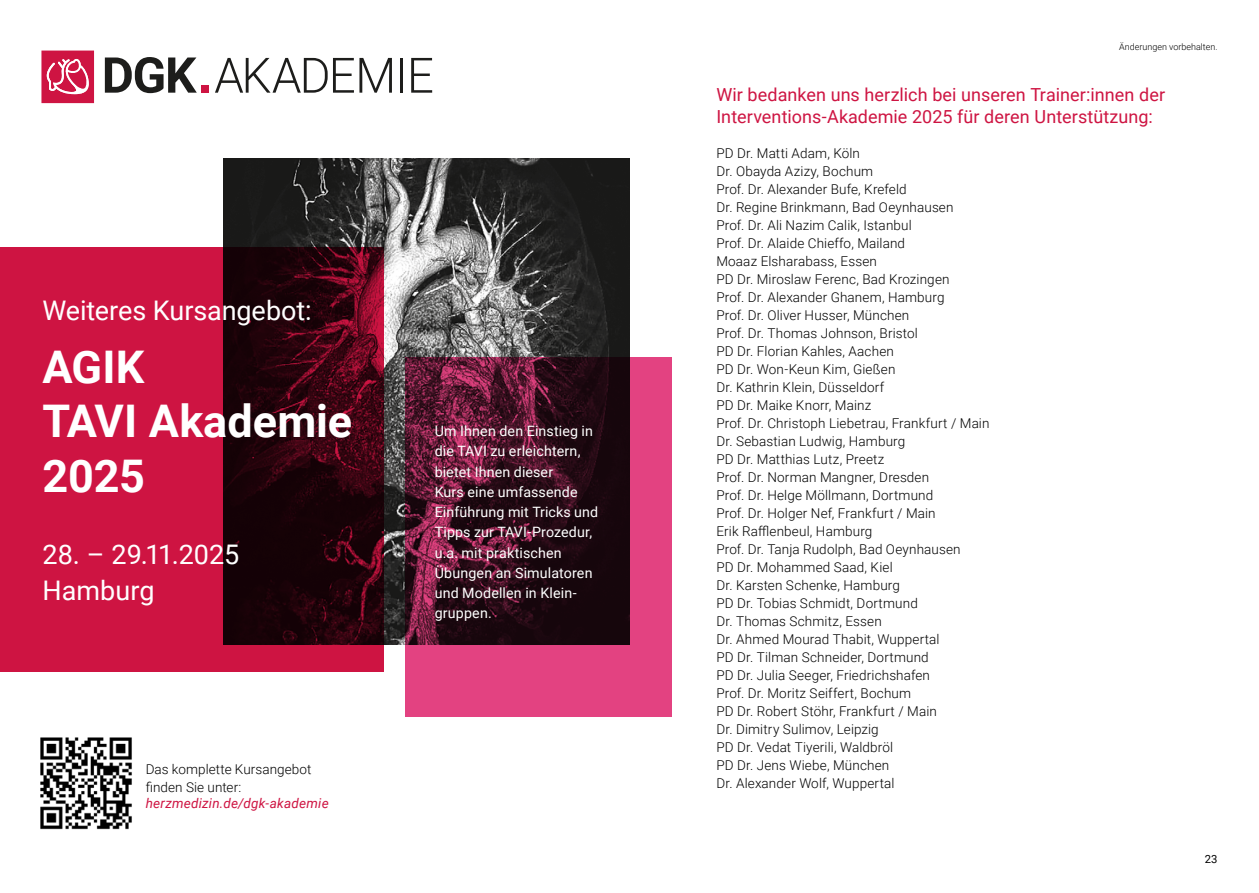
<style>
.page{position:relative;width:1259px;height:893px;background:#fff}
.page>*{position:absolute;margin:0;border:0;box-sizing:border-box;transform-origin:0 0}
.t1{font:700 45px/54px "Roboto";color:#fff}
.t2{font:27px/36px "Roboto";color:#fff}
.t3{font:18px/22.5px "Roboto";letter-spacing:.005em;color:#ce1442}
.t4{font:14.25px/20.2px "Roboto";letter-spacing:.01em;color:#fff}
.t5{font:300 13.5px/18px "Roboto";letter-spacing:.01em;color:#000}
.t6{font:italic 13.5px "Roboto";letter-spacing:.015em;color:#ce1442}
.t7{font:11.25px "Roboto";color:#000}
.t8{font:300 9px "Roboto";color:#000}
</style>
<div class="page">
<img style="left:224px;top:158px;width:405px;height:486px">
<svg style="left:0;top:247px;width:384px;height:425px;background:#8d0d2d"></svg>
<svg style="left:405px;top:357px;width:267px;height:359px;background:#722040"></svg>
<svg style="left:105px;top:57px;width:92px;height:36px"></svg>
<svg style="left:215px;top:58px;width:177px;height:35px"></svg>
<hr style="left:400px;top:58px;width:3px;height:35px;background:#1d1d1b">
<svg style="left:411px;top:58px;width:21px;height:35px"></svg>
<div style="left:201px;top:85px;width:8px;height:8px;background:#ce1442"></div>
<svg style="left:41px;top:51px;width:53px;height:52px;background:#d63d63"></svg>
<img style="left:40px;top:737px;width:92px;height:93px">
<h2 class="t2" style="left:43px;top:292px;width:271px">Weiteres Kursangebot:</h2>
<h1 class="t1" style="left:43px;top:339px;width:311px">AGIK<br>TAVI Akademie<br>2025</h1>
<h2 class="t2" style="left:43px;top:535px;width:198px">28. – 29.11.2025<br>Hamburg</h2>
<p class="t5" style="left:146px;top:759px;width:167px">Das komplette Kursangebot finden Sie unter:</p>
<p class="t6" style="left:146px;top:793px;width:184px">herzmedizin.de/dgk-akademie</p>
<p class="t4" style="left:435px;top:420px;width:165px">Um Ihnen den Einstieg in die TAVI zu erleichtern, bietet Ihnen dieser<br>Kurs eine umfassende<br>Einführung mit Tricks und<br>Tipps zur TAVI-Prozedur, u.a. mit praktischen<br>Übungen an Simulatoren und Modellen in Klein&shy;gruppen.</p>
<p class="t8" style="left:1119px;top:41px;width:100px">Änderungen vorbehalten.</p>
<h3 class="t3" style="left:716px;top:82px;width:450px">Wir bedanken uns herzlich bei unseren Trainer:innen der<br>Interventions-Akademie 2025 für deren Unterstützung:</h3>
<p class="t5" style="left:716px;top:144px;width:275px">PD Dr. Matti Adam, Köln<br>Dr. Obayda Azizy, Bochum<br>Prof. Dr. Alexander Bufe, Krefeld<br>Dr. Regine Brinkmann, Bad Oeynhausen<br>Prof. Dr. Ali Nazim Calik, Istanbul<br>Prof. Dr. Alaide Chieffo, Mailand<br>Moaaz Elsharabass, Essen<br>PD Dr. Miroslaw Ferenc, Bad Krozingen<br>Prof. Dr. Alexander Ghanem, Hamburg<br>Prof. Dr. Oliver Husser, München<br>Prof. Dr. Thomas Johnson, Bristol<br>PD Dr. Florian Kahles, Aachen<br>PD Dr. Won-Keun Kim, Gießen<br>Dr. Kathrin Klein, Düsseldorf<br>PD Dr. Maike Knorr, Mainz<br>Prof. Dr. Christoph Liebetrau, Frankfurt / Main<br>Dr. Sebastian Ludwig, Hamburg<br>PD Dr. Matthias Lutz, Preetz<br>Prof. Dr. Norman Mangner, Dresden<br>Prof. Dr. Helge Möllmann, Dortmund<br>Prof. Dr. Holger Nef, Frankfurt / Main<br>Erik Rafflenbeul, Hamburg<br>Prof. Dr. Tanja Rudolph, Bad Oeynhausen<br>PD Dr. Mohammed Saad, Kiel<br>Dr. Karsten Schenke, Hamburg<br>PD Dr. Tobias Schmidt, Dortmund<br>Dr. Thomas Schmitz, Essen<br>Dr. Ahmed Mourad Thabit, Wuppertal<br>PD Dr. Tilman Schneider, Dortmund<br>PD Dr. Julia Seeger, Friedrichshafen<br>Prof. Dr. Moritz Seiffert, Bochum<br>PD Dr. Robert Stöhr, Frankfurt / Main<br>Dr. Dimitry Sulimov, Leipzig<br>PD Dr. Vedat Tiyerili, Waldbröl<br>PD Dr. Jens Wiebe, München<br>Dr. Alexander Wolf, Wuppertal</p>
<p class="t7" style="left:1205px;top:851px;width:14px">23</p>
</div>
